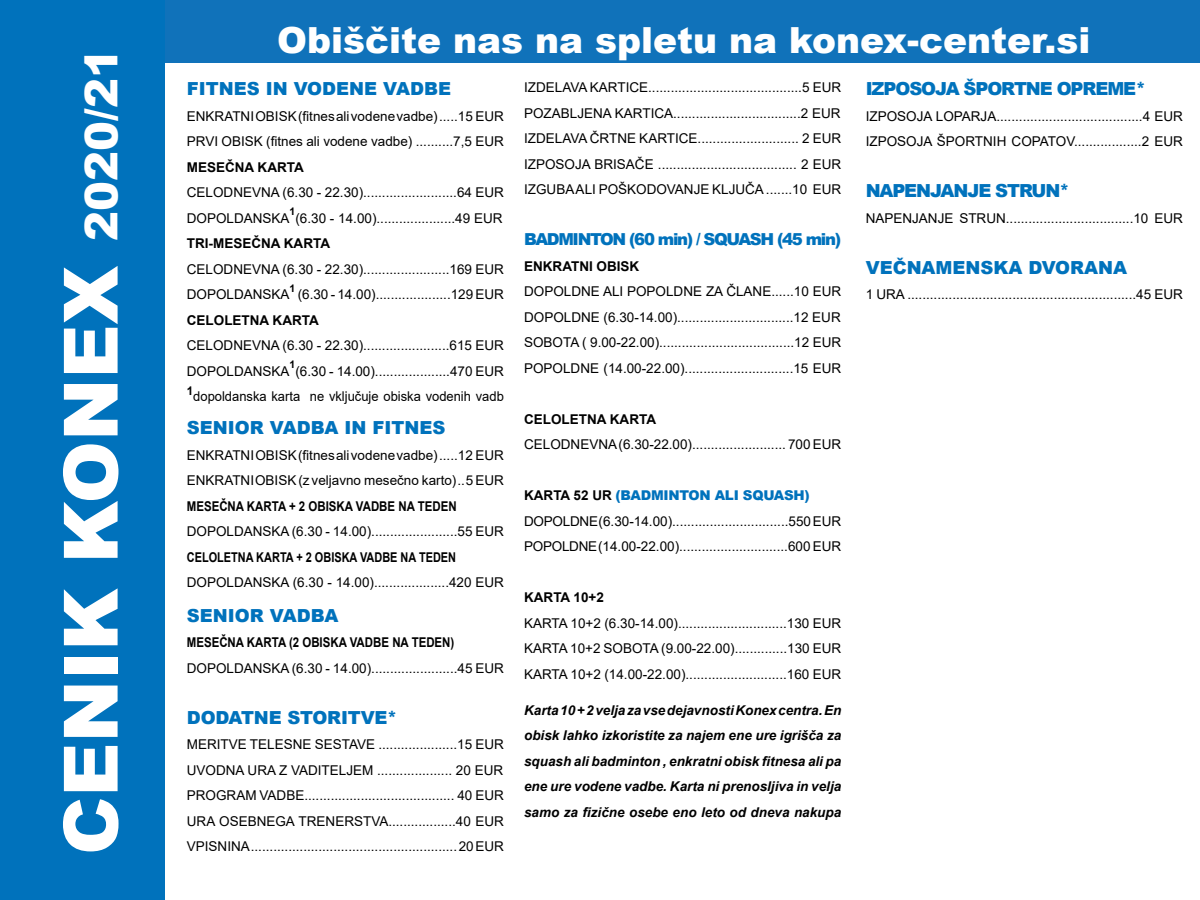
<style>
.page{position:relative;width:1200px;height:900px;background:#fff}
.page>*{position:absolute;margin:0;border:0;box-sizing:border-box;transform-origin:0 0}
.t1{font:900 75px "Arial";color:#fff}
.t2{font:900 36px "Arial";color:#fff}
.t3{font:900 18px "Arial";letter-spacing:-.01em;color:#0072bc}
.t4{font:900 18px "Arial";letter-spacing:-.06em;color:#0072bc}
.t5{font:900 16.5px "Arial";letter-spacing:-.08em;color:#0072bc}
.t6{font:13.5px/25.5px "Arial";color:#000}
.t7{font:italic 700 13.5px/25.5px "Arial";color:#000;text-align:justify}
.t8{font:700 13.5px "Arial";color:#000}
.t9{font:700 13.5px "Arial";color:#000;scale:.85 1}
.t10{font:13.5px "Arial";color:#000;scale:.96 1}
.t11{font:700 13.5px "Arial";color:#000;scale:.81 1}
.t12{font:700 10.5px "Arial";color:#000}
.s1{font-size:45px}
.s2{font-weight:700}
.s3{font-weight:900;color:#0072bc}
</style>
<div class="page">
<div style="left:0;top:0;width:1200px;height:62px;background:#1072ba"></div>
<div style="left:0;top:0;width:164px;height:900px;background:#0072bc"></div>
<h1 class="t1" style="left:36px;top:855px;width:808px;rotate:-90deg">CENIK KONEX <span class="s1">2020/21</span></h1>
<h2 class="t2" style="left:277px;top:14px;width:815px">Obiščite nas na spletu na konex-center.si</h2>
<h3 class="t3" style="left:187px;top:76px;width:266px">FITNES IN VODENE VADBE</h3>
<p class="t6" style="left:187px;top:103px;width:319px">ENKRATNI OBISK (fitnes ali vodene vadbe) .....15 EUR<br>PRVI OBISK (fitnes ali vodene vadbe) ..........7,5 EUR</p>
<p class="t8" style="left:187px;top:158px;width:118px">MESEČNA KARTA</p>
<p class="t6" style="left:187px;top:180px;width:319px">CELODNEVNA (6.30 - 22.30).........................64 EUR<br>DOPOLDANSKA (6.30 - 14.00).....................49 EUR</p>
<p class="t12" style="left:290px;top:204px;width:7px">1</p>
<p class="t8" style="left:187px;top:234px;width:145px">TRI-MESEČNA KARTA</p>
<p class="t6" style="left:187px;top:256px;width:319px">CELODNEVNA (6.30 - 22.30).......................169 EUR<br>DOPOLDANSKA</p>
<p class="t12" style="left:290px;top:281px;width:7px">1</p>
<p class="t6" style="left:298px;top:282px;width:208px">(6.30 - 14.00)....................129 EUR</p>
<p class="t8" style="left:187px;top:311px;width:133px">CELOLETNA KARTA</p>
<p class="t6" style="left:187px;top:333px;width:319px">CELODNEVNA (6.30 - 22.30).......................615 EUR<br>DOPOLDANSKA (6.30 - 14.00)....................470 EUR</p>
<p class="t12" style="left:290px;top:357px;width:7px">1</p>
<p class="t10" style="left:187px;top:387px;width:332px"><sup>1</sup>dopoldanska karta ne vključuje obiska vodenih vadb</p>
<h3 class="t3" style="left:187px;top:415px;width:260px">SENIOR VADBA IN FITNES</h3>
<p class="t6" style="left:187px;top:442px;width:319px">ENKRATNI OBISK (fitnes ali vodene vadbe) .....12 EUR<br>ENKRATNI OBISK (z veljavno mesečno karto) .. 5 EUR</p>
<p class="t9" style="left:187px;top:497px;width:319px">MESEČNA KARTA + 2 OBISKA VADBE NA TEDEN</p>
<p class="t6" style="left:187px;top:519px;width:319px">DOPOLDANSKA (6.30 - 14.00).......................55 EUR</p>
<p class="t11" style="left:187px;top:548px;width:334px">CELOLETNA KARTA + 2 OBISKA VADBE NA TEDEN</p>
<p class="t6" style="left:187px;top:570px;width:319px">DOPOLDANSKA (6.30 - 14.00)....................420 EUR</p>
<h3 class="t3" style="left:187px;top:602px;width:153px">SENIOR VADBA</h3>
<p class="t9" style="left:187px;top:633px;width:316px">MESEČNA KARTA (2 OBISKA VADBE NA TEDEN)</p>
<p class="t6" style="left:187px;top:655px;width:319px">DOPOLDANSKA (6.30 - 14.00).......................45 EUR</p>
<h3 class="t3" style="left:187px;top:704px;width:212px">DODATNE STORITVE*</h3>
<p class="t6" style="left:187px;top:732px;width:319px;text-align:justify">MERITVE TELESNE SESTAVE .....................15 EUR UVODNA URA Z VADITELJEM .................... 20 EUR PROGRAM VADBE........................................ 40 EUR URA OSEBNEGA TRENERSTVA..................40 EUR VPISNINA ....................................................... 20 EUR</p>
<p class="t6" style="left:524px;top:75px;width:319px;text-align:justify">IZDELAVA KARTICE.........................................5 EUR POZABLJENA KARTICA..................................2 EUR IZDELAVA ČRTNE KARTICE........................... 2 EUR IZPOSOJA BRISAČE ..................................... 2 EUR IZGUBA ALI POŠKODOVANJE KLJUČA .......10 EUR</p>
<p class="t5" style="left:524px;top:227px;width:319px">BADMINTON (60 min) / SQUASH (45 min)</p>
<p class="t8" style="left:524px;top:257px;width:117px">ENKRATNI OBISK</p>
<p class="t6" style="left:524px;top:279px;width:319px;text-align:justify">DOPOLDNE ALI POPOLDNE ZA ČLANE......10 EUR DOPOLDNE (6.30-14.00)...............................12 EUR SOBOTA ( 9.00-22.00)....................................12 EUR POPOLDNE (14.00-22.00).............................15 EUR</p>
<p class="t8" style="left:524px;top:410px;width:133px">CELOLETNA KARTA</p>
<p class="t6" style="left:524px;top:432px;width:319px">CELODNEVNA (6.30-22.00)......................... 700 EUR</p>
<p class="t6" style="left:524px;top:483px;width:319px"><span class="s2">KARTA 52 UR</span> <span class="s3">(BADMINTON ALI SQUASH)<br></span>DOPOLDNE (6.30-14.00)...............................550 EUR<br>POPOLDNE (14.00-22.00).............................600 EUR</p>
<p class="t8" style="left:524px;top:588px;width:81px">KARTA 10+2</p>
<p class="t6" style="left:524px;top:610px;width:319px;text-align:justify">KARTA 10+2 (6.30-14.00).............................130 EUR KARTA 10+2 SOBOTA (9.00-22.00)..............130 EUR KARTA 10+2 (14.00-22.00)...........................160 EUR</p>
<p class="t7" style="left:524px;top:698px;width:319px">Karta 10 + 2 velja za vse dejavnosti Konex centra. En obisk lahko izkoristite za najem ene ure igrišča za squash ali badminton , enkratni obisk fitnesa ali pa ene ure vodene vadbe. Karta ni prenosljiva in velja samo za fizične osebe eno leto od dneva nakupa</p>
<h3 class="t4" style="left:866px;top:76px;width:282px">IZPOSOJA ŠPORTNE OPREME*</h3>
<p class="t6" style="left:866px;top:103px;width:319px">IZPOSOJA LOPARJA.......................................4 EUR<br>IZPOSOJA ŠPORTNIH COPATOV..................2 EUR</p>
<h3 class="t4" style="left:866px;top:178px;width:205px">NAPENJANJE STRUN*</h3>
<p class="t6" style="left:866px;top:205px;width:319px">NAPENJANJE STRUN..................................10 EUR</p>
<h3 class="t3" style="left:866px;top:254px;width:263px">VEČNAMENSKA DVORANA</h3>
<p class="t6" style="left:866px;top:282px;width:319px">1 URA .............................................................45 EUR</p>
</div>
